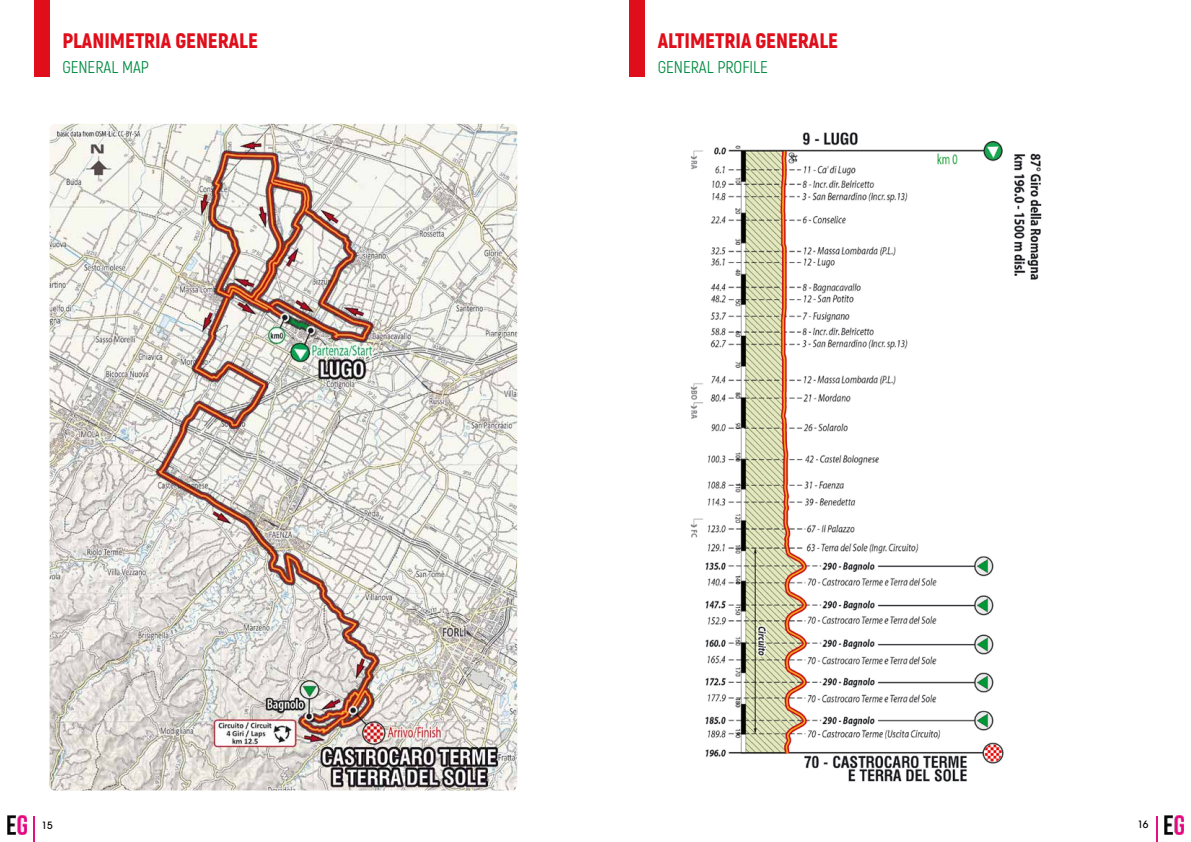
<style>
.page{position:relative;width:1191px;height:842px;background:#fff}
.page>*{position:absolute;margin:0;border:0;box-sizing:border-box;transform-origin:0 0}
.t1{font:900 21px "Akrobat";color:#e00e1a}
.t2{font:17px "Akrobat";color:#008b41}
.t3{font:500 10px "ITC Avant Garde Pro";color:#000}
</style>
<div class="page">
<img style="left:1164px;top:816px;width:19px;height:18px">
<img style="left:7px;top:816px;width:20px;height:18px">
<svg style="left:1156px;top:816px;width:1px;height:26px"></svg>
<hr style="left:33px;top:816px;width:2px;height:26px;background:#e4107d">
<img style="left:50px;top:124px;width:467px;height:666px">
<img style="left:690px;top:132px;width:352px;height:650px">
<div style="left:34px;top:0;width:16px;height:77px;background:#e00e1a"></div>
<div style="left:629px;top:0;width:16px;height:77px;background:#e00e1a"></div>
<p class="t1" style="left:62px;top:27px;width:197px">PLANIMETRIA GENERALE</p>
<p class="t2" style="left:62px;top:57px;width:88px">GENERAL MAP</p>
<p class="t1" style="left:658px;top:27px;width:182px">ALTIMETRIA GENERALE</p>
<p class="t2" style="left:658px;top:57px;width:111px">GENERAL PROFILE</p>
<p class="t3" style="left:41px;top:819px;width:13px">15</p>
<p class="t3" style="left:1137px;top:818px;width:13px">16</p>
</div>
